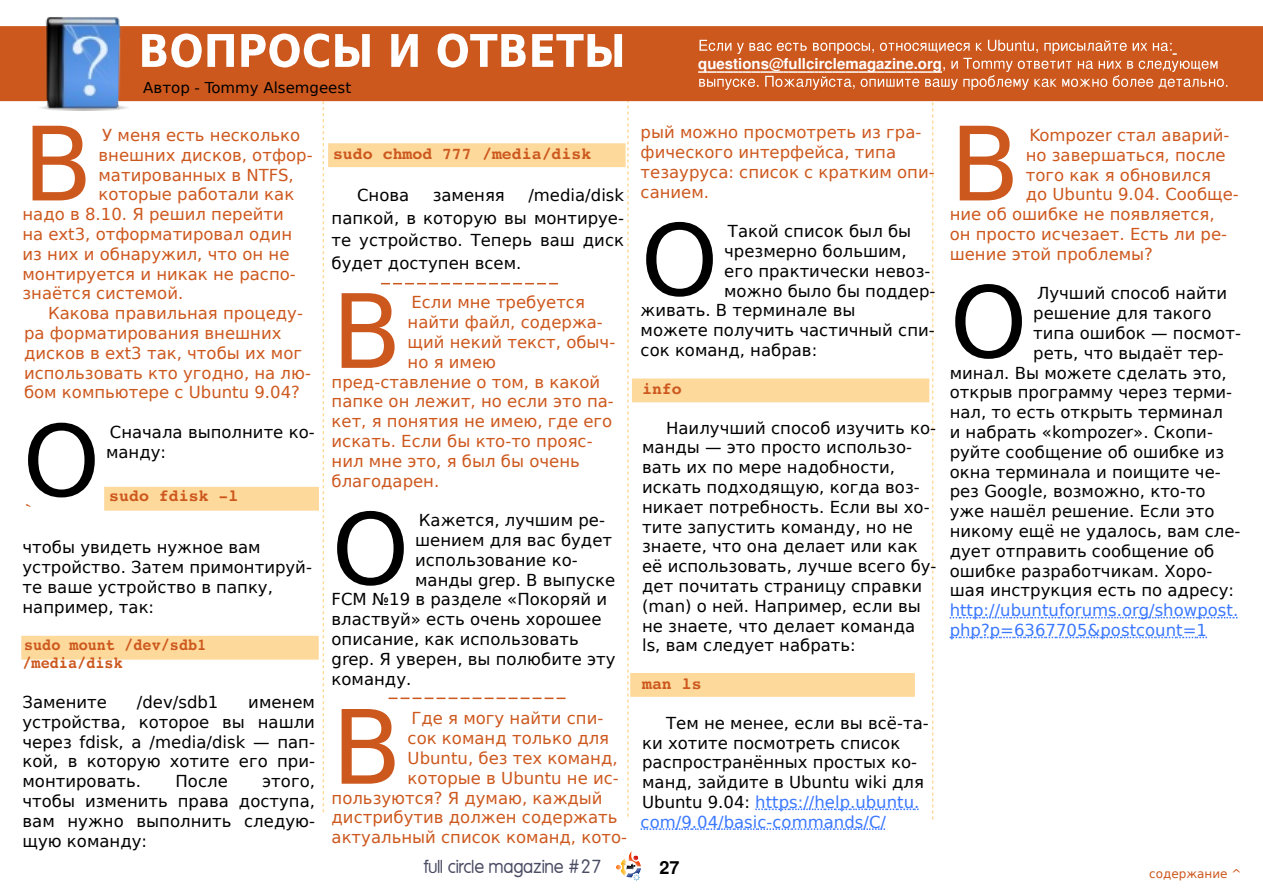
<style>
.page{position:relative;width:1263px;height:893px;background:#fff}
.page>*{position:absolute;margin:0;border:0;box-sizing:border-box;transform-origin:0 0}
.t1{font:102.45px "DejaVu Sans";color:#cd581e}
.t2{font:98.85px "DejaVu Sans";color:#000}
.t3{font:18px "Mg Open Modata";color:#4a4c63}
.t4{font:700 18px "Free Sans";color:#000}
.t5{font:16.5px/19.8px "DejaVu Sans";color:#000}
.t6{font:16.5px/19.8px "DejaVu Sans";color:#cd581e}
.t7{font:16.5px/19.8px "DejaVu Sans";color:#3b78ff}
.t8{font:700 16.5px "Courier 10 Pitch BT";color:#cd581e}
.t9{font:700 16.5px/18px "Courier 10 Pitch BT";color:#cd581e;scale:.92 1}
.t10{font:700 15px "Free Sans";color:#fff}
.t11{font:15px "DejaVu Sans";color:#000}
.t12{font:12px "DejaVu Sans";color:#cd581e}
.s1{color:#3b78ff}
</style>
<div class="page">
<svg style="left:323px;top:101px;width:1px;height:711px"></svg>
<svg style="left:627px;top:101px;width:2px;height:715px"></svg>
<img style="left:616px;top:851px;width:25px;height:30px">
<div style="left:630px;top:673px;width:285px;height:24px;background:#fdd99b"></div>
<div style="left:632px;top:378px;width:297px;height:24px;background:#fdd99b"></div>
<div style="left:328px;top:143px;width:297px;height:24px;background:#fdd99b"></div>
<div style="left:21px;top:636px;width:298px;height:24px;background:#fdd99b"></div>
<div style="left:104px;top:487px;width:215px;height:24px;background:#fdd99b"></div>
<div style="left:0;top:26px;width:1263px;height:75px;background:#cd581e"></div>
<svg style="left:142px;top:33px;width:92px;height:35px"></svg>
<svg style="left:241px;top:33px;width:88px;height:35px"></svg>
<svg style="left:335px;top:34px;width:35px;height:33px"></svg>
<svg style="left:391px;top:34px;width:27px;height:33px"></svg>
<svg style="left:438px;top:33px;width:88px;height:35px"></svg>
<svg style="left:532px;top:34px;width:91px;height:33px"></svg>
<img style="left:36px;top:17px;width:93px;height:94px">
<svg style="left:381px;top:283px;width:178px;height:1px"></svg>
<svg style="left:388px;top:698px;width:178px;height:1px"></svg>
<svg style="left:641px;top:828px;width:245px;height:2px"></svg>
<svg style="left:698px;top:40px;width:540px;height:779px"></svg>
<p class="t11" style="left:143px;top:79px;width:209px">Автор - Tommy Alsemgeest</p>
<p class="t10" style="left:698px;top:55px;width:245px">questions@fullcirclemagazine.org</p>
<h1 class="t1" style="left:22px;top:105px;width:72px">В</h1>
<p class="t6" style="left:102px;top:125px;width:200px">У меня есть несколько</p>
<p class="t6" style="left:99px;top:145px;width:216px">внешних дисков, отфор-</p>
<p class="t6" style="left:99px;top:165px;width:197px">матированных в NTFS,</p>
<p class="t6" style="left:99px;top:185px;width:197px">которые работали как</p>
<p class="t6" style="left:22px;top:205px;width:263px">надо в 8.10. Я решил перейти</p>
<p class="t6" style="left:22px;top:224px;width:271px">на ext3, отформатировал один</p>
<p class="t6" style="left:22px;top:244px;width:269px">из них и обнаружил, что он не</p>
<p class="t6" style="left:22px;top:264px;width:275px">монтируется и никак не распо-</p>
<p class="t6" style="left:22px;top:284px;width:162px">знаётся системой.</p>
<p class="t6" style="left:48px;top:304px;width:256px">Какова правильная процеду-</p>
<p class="t6" style="left:24px;top:323px;width:259px">ра форматирования внешних</p>
<p class="t6" style="left:24px;top:343px;width:280px">дисков в ext3 так, чтобы их мог</p>
<p class="t6" style="left:24px;top:363px;width:288px">использовать кто угодно, на лю-</p>
<p class="t6" style="left:24px;top:383px;width:277px">бом компьютере с Ubuntu 9.04?</p>
<h2 class="t2" style="left:22px;top:404px;width:79px">О</h2>
<p class="t5" style="left:106px;top:422px;width:210px">Сначала выполните ко&shy;манду:</p>
<p class="t8" style="left:24px;top:501px;width:11px">`</p>
<p class="t5" style="left:22px;top:538px;width:291px">чтобы увидеть нужное вам устройство. Затем примонтируй&shy;те ваше устройство в папку, например, так:</p>
<p class="t9" style="left:22px;top:637px;width:201px">sudo mount /dev/sdb1 /media/disk</p>
<p class="t5" style="left:22px;top:692px;width:86px">Замените</p>
<p class="t5" style="left:137px;top:692px;width:83px">/dev/sdb1</p>
<p class="t8" style="left:109px;top:487px;width:131px">sudo fdisk -l</p>
<p class="t5" style="left:22px;top:692px;width:294px;text-align:justify;text-indent:226px">именем устройства, которое вы нашли через fdisk, а /media/disk — пап&shy;кой, в которую хотите его при&shy;монтировать.</p>
<p class="t5" style="left:176px;top:772px;width:54px">После</p>
<p class="t5" style="left:22px;top:772px;width:294px;text-align:justify;text-indent:240px">этого, чтобы изменить права доступа, вам нужно выполнить следую&shy;щую команду:</p>
<p class="t8" style="left:333px;top:145px;width:260px">sudo chmod 777 /media/disk</p>
<p class="t5" style="left:357px;top:186px;width:54px">Снова</p>
<p class="t5" style="left:433px;top:186px;width:74px">заменяя</p>
<p class="t5" style="left:332px;top:184px;width:294px;line-height:22.5px;text-align:justify;text-indent:197px">/media/disk папкой, в которую вы монтируе&shy;те устройство. Теперь ваш диск будет доступен всем.</p>
<h1 class="t1" style="left:332px;top:273px;width:72px">В</h1>
<p class="t6" style="left:411px;top:293px;width:175px">Если мне требуется</p>
<p class="t6" style="left:408px;top:313px;width:197px">найти файл, содержа-</p>
<p class="t6" style="left:408px;top:332px;width:209px">щий некий текст, обыч-</p>
<p class="t6" style="left:408px;top:352px;width:90px">но я имею</p>
<p class="t6" style="left:332px;top:372px;width:270px">пред-ставление о том, в какой</p>
<p class="t6" style="left:332px;top:392px;width:284px">папке он лежит, но если это па-</p>
<p class="t6" style="left:332px;top:412px;width:282px">кет, я понятия не имею, где его</p>
<p class="t6" style="left:332px;top:431px;width:263px">искать. Если бы кто-то прояс-</p>
<p class="t6" style="left:332px;top:451px;width:250px">нил мне это, я был бы очень</p>
<p class="t6" style="left:332px;top:471px;width:109px">благодарен.</p>
<h2 class="t2" style="left:332px;top:493px;width:79px">О</h2>
<p class="t5" style="left:419px;top:511px;width:188px">Кажется, лучшим ре-</p>
<p class="t5" style="left:415px;top:530px;width:198px">шением для вас будет</p>
<p class="t5" style="left:415px;top:550px;width:164px">использование ко-</p>
<p class="t5" style="left:415px;top:570px;width:202px">манды grep. В выпуске</p>
<p class="t5" style="left:332px;top:590px;width:277px">FCM №19 в разделе «Покоряй и</p>
<p class="t5" style="left:332px;top:610px;width:271px">властвуй» есть очень хорошее</p>
<p class="t5" style="left:332px;top:629px;width:249px">описание, как использовать</p>
<p class="t5" style="left:332px;top:649px;width:285px">grep. Я уверен, вы полюбите эту</p>
<p class="t5" style="left:332px;top:669px;width:81px">команду.</p>
<h1 class="t1" style="left:332px;top:689px;width:72px">В</h1>
<p class="t6" style="left:411px;top:709px;width:193px">Где я могу найти спи-</p>
<p class="t6" style="left:408px;top:728px;width:203px">сок команд только для</p>
<p class="t6" style="left:408px;top:748px;width:212px">Ubuntu, без тех команд,</p>
<p class="t6" style="left:408px;top:768px;width:213px">которые в Ubuntu не ис-</p>
<p class="t6" style="left:332px;top:788px;width:273px">пользуются? Я думаю, каждый</p>
<p class="t6" style="left:332px;top:808px;width:287px">дистрибутив должен содержать</p>
<p class="t6" style="left:332px;top:827px;width:297px">актуальный список команд, кото-</p>
<p class="t6" style="left:641px;top:123px;width:296px">рый можно просмотреть из гра&shy;фического интерфейса, типа тезауруса: список с кратким опи&shy;санием.</p>
<h2 class="t2" style="left:641px;top:204px;width:79px">О</h2>
<p class="t5" style="left:728px;top:222px;width:185px">Такой список был бы</p>
<p class="t5" style="left:724px;top:241px;width:184px">чрезмерно большим,</p>
<p class="t5" style="left:724px;top:261px;width:208px">его практически невоз-</p>
<p class="t5" style="left:724px;top:281px;width:213px">можно было бы поддер-</p>
<p class="t5" style="left:641px;top:301px;width:216px">живать. В терминале вы</p>
<p class="t5" style="left:641px;top:321px;width:296px">можете получить частичный спи-</p>
<p class="t5" style="left:641px;top:340px;width:178px">сок команд, набрав:</p>
<p class="t8" style="left:642px;top:379px;width:41px">info</p>
<p class="t5" style="left:642px;top:418px;width:296px;text-indent:24px">Наилучший способ изучить ко&shy;манды — это просто использо&shy;вать их по мере надобности, искать подходящую, когда воз&shy;никает потребность. Если вы хо&shy;тите запустить команду, но не знаете, что она делает или как её использовать, лучше всего бу&shy;дет почитать страницу справки (man) о ней. Например, если вы не знаете, что делает команда ls, вам следует набрать:</p>
<p class="t8" style="left:642px;top:675px;width:61px">man ls</p>
<p class="t5" style="left:641px;top:713px;width:290px;text-indent:26px">Тем не менее, если вы всё-та&shy;ки хотите посмотреть список распространённых простых ко&shy;манд, зайдите в Ubuntu wiki для<br>Ubuntu 9.04: <span class="s1">https://help.ubuntu. com/9.04/basic-commands/C/</span></p>
<p class="t3" style="left:424px;top:857px;width:180px">full circle magazine #27</p>
<p class="t4" style="left:660px;top:858px;width:22px">27</p>
<h1 class="t1" style="left:950px;top:105px;width:72px">В</h1>
<p class="t6" style="left:1029px;top:125px;width:201px">Kompozer стал аварий-</p>
<p class="t6" style="left:1026px;top:145px;width:202px">но завершаться, после</p>
<p class="t6" style="left:1026px;top:165px;width:187px">того как я обновился</p>
<p class="t6" style="left:1026px;top:185px;width:215px">до Ubuntu 9.04. Сообще-</p>
<p class="t6" style="left:950px;top:205px;width:267px">ние об ошибке не появляется,</p>
<p class="t6" style="left:950px;top:224px;width:279px">он просто исчезает. Есть ли ре-</p>
<p class="t6" style="left:950px;top:244px;width:205px">шение этой проблемы?</p>
<h2 class="t2" style="left:950px;top:266px;width:79px">О</h2>
<p class="t5" style="left:1037px;top:284px;width:192px">Лучший способ найти</p>
<p class="t5" style="left:1033px;top:304px;width:180px">решение для такого</p>
<p class="t5" style="left:1033px;top:323px;width:209px">типа ошибок — посмот-</p>
<p class="t5" style="left:1033px;top:343px;width:192px">реть, что выдаёт тер-</p>
<p class="t5" style="left:950px;top:363px;width:279px">минал. Вы можете сделать это,</p>
<p class="t5" style="left:950px;top:383px;width:284px">открыв программу через терми-</p>
<p class="t5" style="left:950px;top:403px;width:275px">нал, то есть открыть терминал</p>
<p class="t5" style="left:950px;top:422px;width:265px">и набрать «kompozer». Скопи-</p>
<p class="t5" style="left:950px;top:442px;width:276px">руйте сообщение об ошибке из</p>
<p class="t5" style="left:950px;top:462px;width:273px">окна терминала и поищите че-</p>
<p class="t5" style="left:950px;top:482px;width:258px">рез Google, возможно, кто-то</p>
<p class="t5" style="left:950px;top:502px;width:266px">уже нашёл решение. Если это</p>
<p class="t5" style="left:950px;top:521px;width:292px">никому ещё не удалось, вам сле-</p>
<p class="t5" style="left:950px;top:541px;width:266px">дует отправить сообщение об</p>
<p class="t5" style="left:950px;top:561px;width:264px">ошибке разработчикам. Хоро-</p>
<p class="t5" style="left:950px;top:581px;width:286px">шая инструкция есть по адресу:</p>
<p class="t7" style="left:950px;top:601px;width:290px">http://ubuntuforums.org/showpost. php?p=6367705&amp;postcount=1</p>
<p class="t12" style="left:1149px;top:867px;width:94px">содержание ^</p>
</div>
